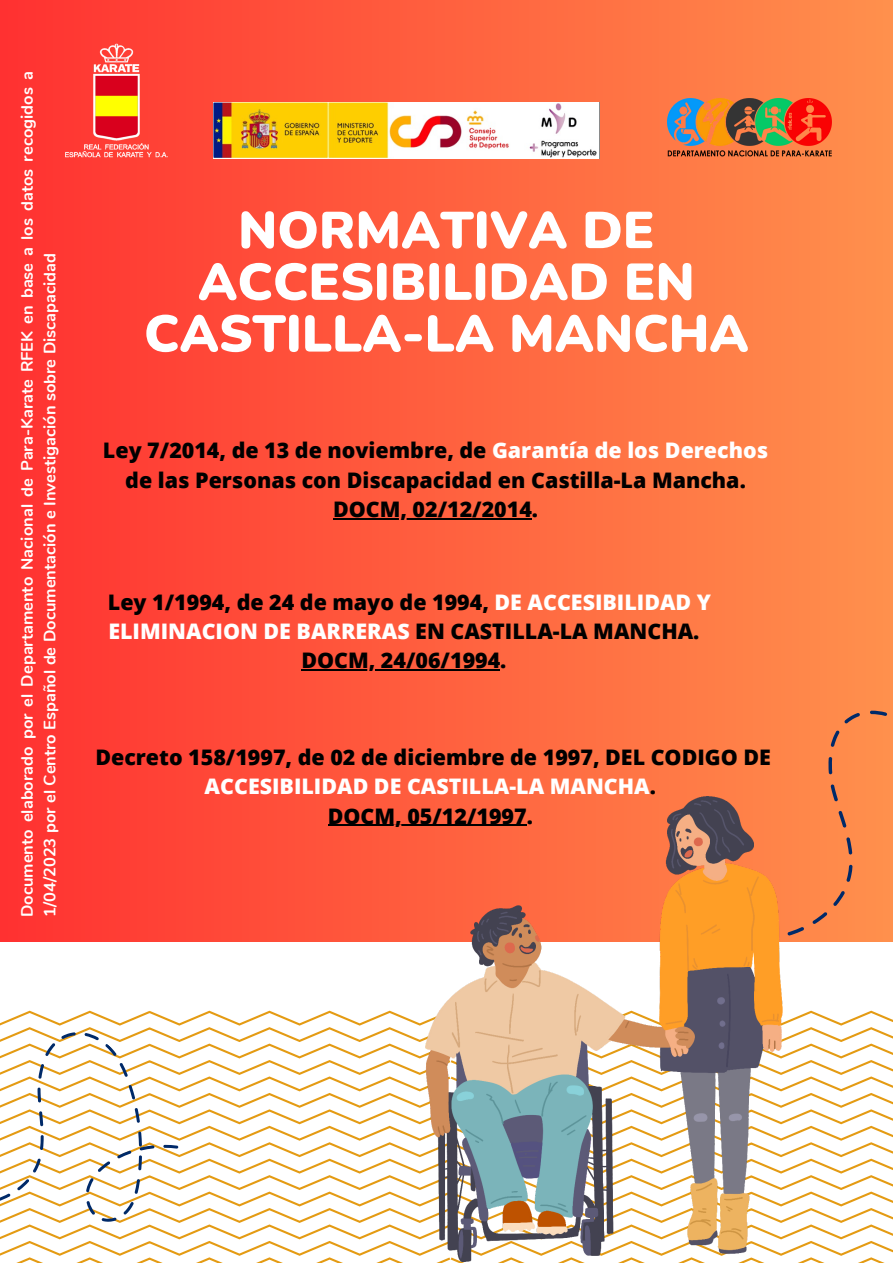
<style>
.page{position:relative;width:893px;height:1264px;background:#fff}
.page>*{position:absolute;margin:0;border:0;box-sizing:border-box;transform-origin:0 0}
.t1{font:900 51.6px/51.8px "Nunito";color:#fff;text-align:center}
.t2{font:800 21.45px/29.2px "Open Sans";color:#000;text-align:center}
.t3{font:700 16.5px/22.5px "Nunito";color:#fff}
.s1{color:#fff}
</style>
<div class="page">
<div style="left:0;top:0;width:892px;height:1262px;background:linear-gradient(to right,#ff3131,#ff904d)"></div>
<div style="left:0;top:942px;width:892px;height:320px;background:#fff"></div>
<svg style="left:204px;top:1010px;width:688px;height:252px"></svg>
<svg style="left:704px;top:683px;width:188px;height:321px;fill:#ff8a4b"></svg>
<svg style="left:0;top:1010px;width:204px;height:252px"></svg>
<img style="left:58px;top:42px;width:116px;height:116px">
<img style="left:667px;top:99px;width:164px;height:59px">
<img style="left:214px;top:103px;width:385px;height:56px">
<img style="left:425px;top:796px;width:357px;height:465px">
<hr style="left:333px;top:518px;width:199px;height:1px;background:#000">
<hr style="left:301px;top:669px;width:199px;height:1px;background:#000">
<hr style="left:328px;top:824px;width:198px;height:2px;background:#000">
<p class="t3" style="left:16px;top:917px;width:847px;rotate:-90deg">Documento elaborado por el Departamento Nacional de Para-Karate RFEK en base a los datos recogidos a<br>1/04/2023 por el Centro Español de Documentación e Investigación sobre Discapacidad</p>
<h1 class="t1" style="left:144px;top:205px;width:606px">NORMATIVA DE<br>ACCESIBILIDAD EN<br>CASTILLA-LA MANCHA</h1>
<p class="t2" style="left:103px;top:435px;width:666px">Ley 7/2014, de 13 de noviembre, de <span class="s1">Garantía de los Derechos </span>de las Personas con Discapacidad en Castilla-La Mancha.<br>DOCM, 02/12/2014.</p>
<p class="t2" style="left:108px;top:587px;width:604px">Ley 1/1994, de 24 de mayo de 1994, <span class="s1">DE ACCESIBILIDAD Y<br>ELIMINACION DE BARRERAS</span> EN CASTILLA-LA MANCHA.<br>DOCM, 24/06/1994.</p>
<p class="t2" style="left:95px;top:742px;width:676px">Decreto 158/1997, de 02 de diciembre de 1997, DEL CODIGO DE<br><span class="s1">ACCESIBILIDAD DE CASTILLA-LA MANCHA</span>.<br>DOCM, 05/12/1997.</p>
</div>
